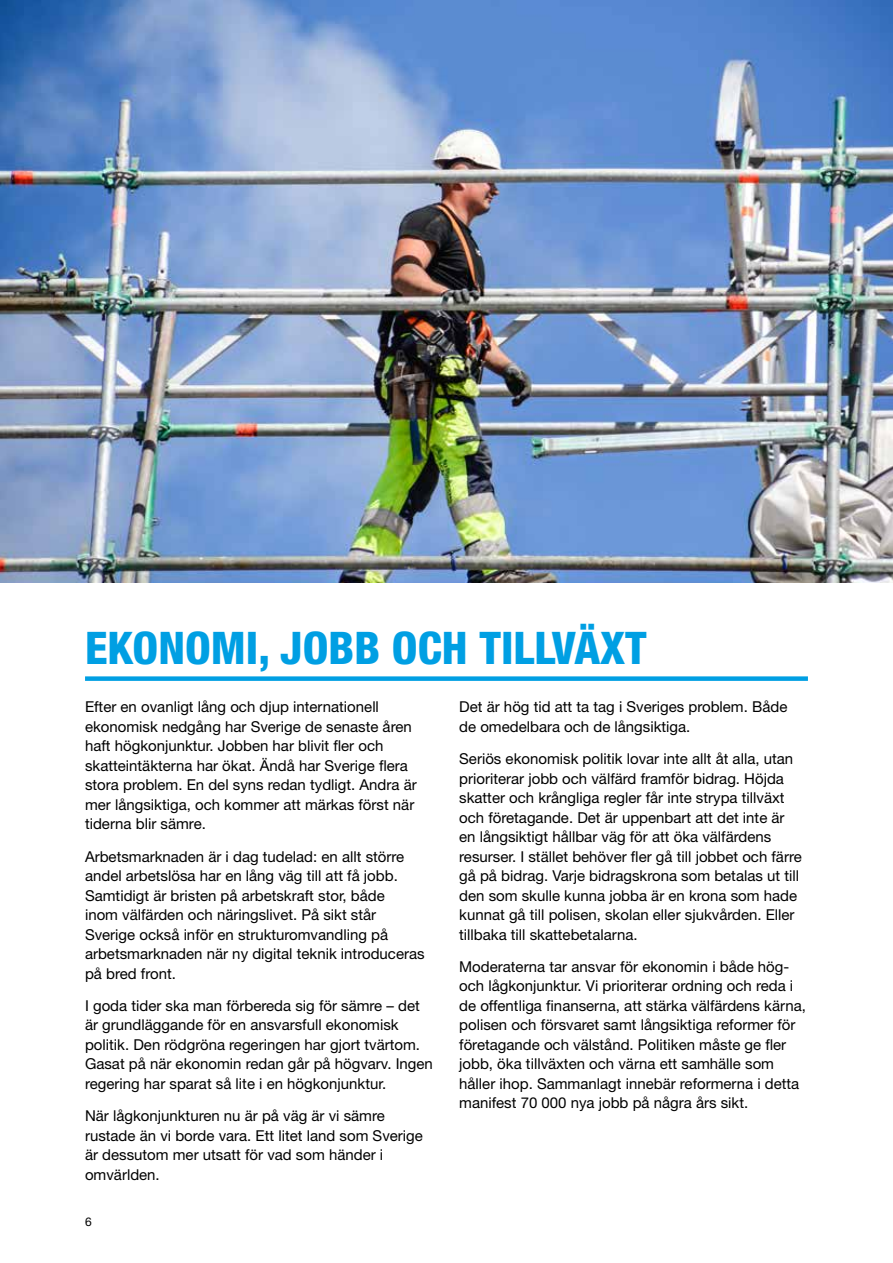
<style>
.page{position:relative;width:893px;height:1263px;background:#fff}
.page>*{position:absolute;margin:0;border:0;box-sizing:border-box;transform-origin:0 0}
.t1{font:800 condensed 45px "Helvetica Neue LT Std";color:#009fe3}
.t2{font:15px/19.5px "Helvetica Neue LT Std";color:#000}
.t3{font:12px "Helvetica Neue LT Std";color:#000}
</style>
<div class="page">
<img style="left:0;top:0;width:893px;height:583px">
<div style="left:85px;top:676px;width:723px;height:5px;background:#009fe3"></div>
<h1 class="t1" style="left:85px;top:620px;width:563px">EKONOMI, JOBB OCH TILLVÄXT</h1>
<p class="t2" style="left:85px;top:697px;width:333px">Efter en ovanligt lång och djup internationell ekonomisk nedgång har Sverige de senaste åren haft högkonjunktur. Jobben har blivit fler och skatteintäkterna har ökat. Ändå har Sverige flera stora problem. En del syns redan tydligt. Andra är mer långsiktiga, och kommer att märkas först när tiderna blir sämre.</p>
<p class="t2" style="left:85px;top:846px;width:341px">Arbetsmarknaden är i dag tudelad: en allt större andel arbetslösa har en lång väg till att få jobb.<br>Samtidigt är bristen på arbetskraft stor, både<br>inom välfärden och näringslivet. På sikt står Sverige också inför en strukturomvandling på arbetsmarknaden när ny digital teknik introduceras på bred front.</p>
<p class="t2" style="left:85px;top:996px;width:349px">I goda tider ska man förbereda sig för sämre – det är grundläggande för en ansvarsfull ekonomisk politik. Den rödgröna regeringen har gjort tvärtom.<br>Gasat på när ekonomin redan går på högvarv. Ingen regering har sparat så lite i en högkonjunktur.</p>
<p class="t2" style="left:85px;top:1106px;width:339px">När lågkonjunkturen nu är på väg är vi sämre rustade än vi borde vara. Ett litet land som Sverige är dessutom mer utsatt för vad som händer i omvärlden.</p>
<p class="t3" style="left:85px;top:1214px;width:8px">6</p>
<p class="t2" style="left:459px;top:697px;width:330px">Det är hög tid att ta tag i Sveriges problem. Både de omedelbara och de långsiktiga.</p>
<p class="t2" style="left:459px;top:749px;width:344px">Seriös ekonomisk politik lovar inte allt åt alla, utan prioriterar jobb och välfärd framför bidrag. Höjda skatter och krångliga regler får inte strypa tillväxt och företagande. Det är uppenbart att det inte är en långsiktigt hållbar väg för att öka välfärdens resurser. I stället behöver fler gå till jobbet och färre gå på bidrag. Varje bidragskrona som betalas ut till den som skulle kunna jobba är en krona som hade kunnat gå till polisen, skolan eller sjukvården. Eller tillbaka till skattebetalarna.</p>
<p class="t2" style="left:459px;top:956px;width:348px">Moderaterna tar ansvar för ekonomin i både hög&shy;och lågkonjunktur. Vi prioriterar ordning och reda i de offentliga finanserna, att stärka välfärdens kärna, polisen och försvaret samt långsiktiga reformer för företagande och välstånd. Politiken måste ge fler jobb, öka tillväxten och värna ett samhälle som håller ihop. Sammanlagt innebär reformerna i detta manifest 70 000 nya jobb på några års sikt.</p>
</div>
